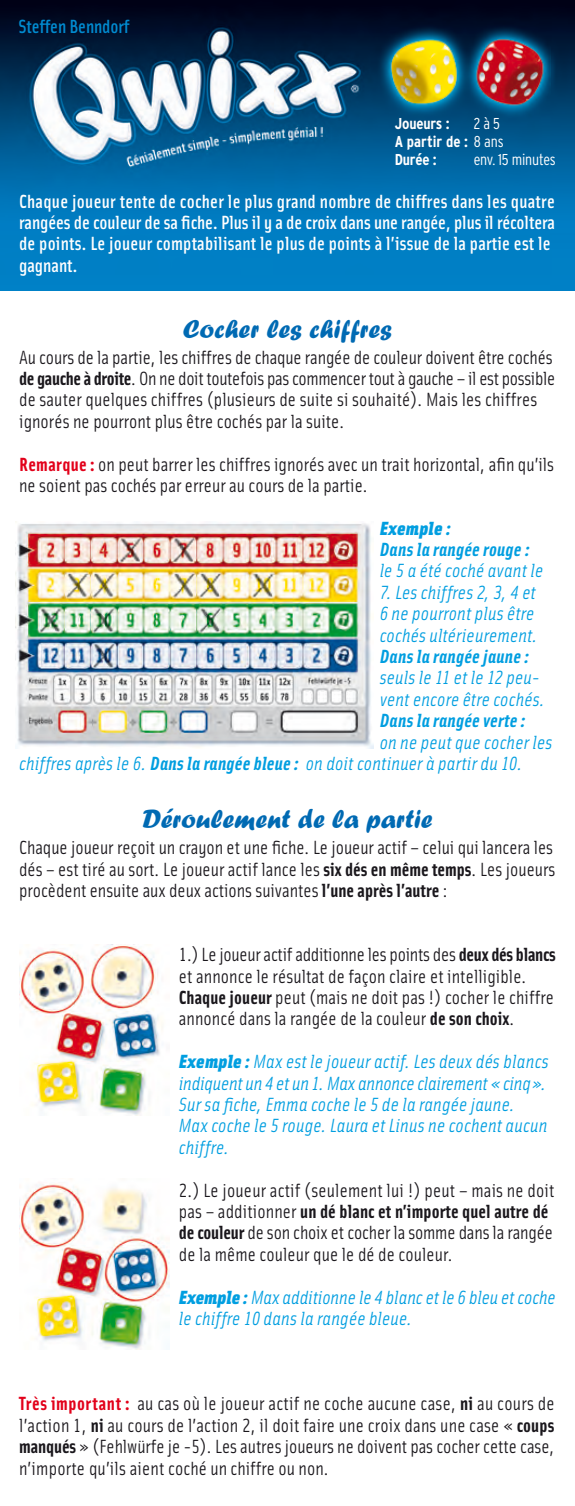
<style>
.page{position:relative;width:575px;height:1506px;background:#fff}
.page>*{position:absolute;margin:0;border:0;box-sizing:border-box;transform-origin:0 0}
.t1{font:27px "Forte";color:#006ab3}
.t2{font:19.12px/21.4px "Solex Regular Lining";color:#1a171c}
.t3{font:italic 19.12px/21.4px "Solex Regular Lining";letter-spacing:.01em;color:#009ee0}
.t4{font:19.12px/21.4px "Solex Medium Lining";letter-spacing:.01em;color:#fff}
.t5{font:italic 19.12px "Solex Bold Lining";letter-spacing:.015em;color:#009ee0}
.t6{font:19.12px "Solex Medium Lining";letter-spacing:-.005em;color:#008bd0}
.t7{font:italic 19.12px "Solex Black Lining";letter-spacing:.01em;color:#009ee0}
.t8{font:700 condensed 15.75px "Interstate";letter-spacing:-.01em;color:#fff}
.t9{font:300 condensed 15.75px "Interstate";letter-spacing:-.01em;color:#fff}
.s1{font-weight:300}
.s2{font-family:"Solex Bold Lining"}
.s3{font-family:"Solex Bold Lining";color:#e2001a}
.s4{font-family:"Solex Black Lining"}
</style>
<div class="page">
<img style="left:16px;top:523px;width:357px;height:225px">
<img style="left:0;top:0;width:574px;height:290px">
<img style="left:19px;top:944px;width:143px;height:170px">
<img style="left:19px;top:1178px;width:151px;height:171px">
<p class="t6" style="left:19px;top:14px;width:112px">Steffen Benndorf</p>
<p class="t8" style="left:394px;top:115px;width:56px">Joueurs :</p>
<p class="t9" style="left:473px;top:114px;width:28px">2à5</p>
<p class="t8" style="left:394px;top:133px;width:110px">A partir de : <span class="s1">8 ans</span></p>
<p class="t8" style="left:394px;top:151px;width:43px">Durée :</p>
<p class="t9" style="left:473px;top:150px;width:83px">env. 15 minutes</p>
<p class="t4" style="left:19px;top:189px;width:537px">Chaque joueur tente de cocher le plus grand nombre de chiffres dans les quatre rangées de couleur de sa fiche. Plus il y a de croix dans une rangée, plus il récoltera de points. Le joueur comptabilisant le plus de points à l’issue de la partie est le gagnant.</p>
<p class="t1" style="left:183px;top:313px;width:210px">Cocher les chiffres</p>
<p class="t2" style="left:19px;top:345px;width:537px">Au cours de la partie, les chiffres de chaque rangée de couleur doivent être cochés <span class="s2">de gauche à droite</span>. On ne doit toutefois pas commencer tout à gauche – il est possible de sauter quelques chiffres (plusieurs de suite si souhaité). Mais les chiffres ignorés ne pourront plus être cochés par la suite.</p>
<p class="t2" style="left:19px;top:452px;width:536px"><span class="s3">Remarque :</span> on peut barrer les chiffres ignorés avec un trait horizontal, afin qu’ils ne soient pas cochés par erreur au cours de la partie.</p>
<p class="t7" style="left:379px;top:514px;width:73px">Exemple :</p>
<p class="t5" style="left:379px;top:537px;width:151px">Dans la rangée rouge :</p>
<p class="t3" style="left:379px;top:559px;width:165px">le 5 a été coché avant le</p>
<p class="t3" style="left:379px;top:581px;width:159px">7. Les chiffres 2, 3, 4 et<br>6 ne pourront plus être cochés ultérieurement.</p>
<p class="t3" style="left:379px;top:645px;width:167px"><span class="s2">Dans la rangée jaune : </span>seuls le 11 et le 12 peu&shy;vent encore être cochés.</p>
<p class="t5" style="left:379px;top:708px;width:147px">Dans la rangée verte :</p>
<p class="t3" style="left:19px;top:730px;width:534px;text-indent:360px">on ne peut que cocher les chiffres après le 6. <span class="s2">Dans la rangée bleue :</span> on doit continuer à partir du 10.</p>
<p class="t1" style="left:142px;top:803px;width:291px">Déroulement de la partie</p>
<p class="t2" style="left:19px;top:836px;width:535px">Chaque joueur reçoit un crayon et une fiche. Le joueur actif – celui qui lancera les</p>
<p class="t2" style="left:19px;top:857px;width:537px">dés – est tiré au sort. Le joueur actif lance les <span class="s2">six dés en même temps</span>. Les joueurs</p>
<p class="t2" style="left:19px;top:879px;width:430px">procèdent ensuite aux deux actions suivantes <span class="s2">l’une après l’autre</span> :</p>
<p class="t2" style="left:179px;top:943px;width:378px">1.) Le joueur actif additionne les points des <span class="s2">deux dés blancs </span>et annonce le résultat de façon claire et intelligible.<br><span class="s2">Chaque joueur</span> peut (mais ne doit pas !) cocher le chiffre annoncé dans la rangée de la couleur <span class="s2">de son choix</span>.</p>
<p class="t3" style="left:179px;top:1050px;width:371px"><span class="s4">Exemple :</span> Max est le joueur actif. Les deux dés blancs indiquent un 4 et un 1. Max annonce clairement « cinq ».</p>
<p class="t3" style="left:179px;top:1092px;width:369px">Sur sa fiche, Emma coche le 5 de la rangée jaune.<br>Max coche le 5 rouge. Laura et Linus ne cochent aucun chiffre.</p>
<p class="t2" style="left:179px;top:1178px;width:377px">2.) Le joueur actif (seulement lui !) peut – mais ne doit pas – additionner <span class="s2">un dé blanc et n’importe quel autre dé</span></p>
<p class="t2" style="left:179px;top:1221px;width:375px"><span class="s2">de couleur</span> de son choix et cocher la somme dans la rangée de la même couleur que le dé de couleur.</p>
<p class="t3" style="left:179px;top:1285px;width:378px"><span class="s4">Exemple :</span> Max additionne le 4 blanc et le 6 bleu et coche le chiffre 10 dans la rangée bleue.</p>
<p class="t2" style="left:19px;top:1392px;width:536px;text-align:justify"><span class="s3">Très important :</span> au cas où le joueur actif ne coche aucune case, <span class="s2">ni</span> au cours de l’action 1, <span class="s2">ni</span> au cours de l’action 2, il doit faire une croix dans une case « <span class="s2">coups manqués</span> » (Fehlwürfe je -5). Les autres joueurs ne doivent pas cocher cette case, n’importe qu’ils aient coché un chiffre ou non.</p>
</div>
